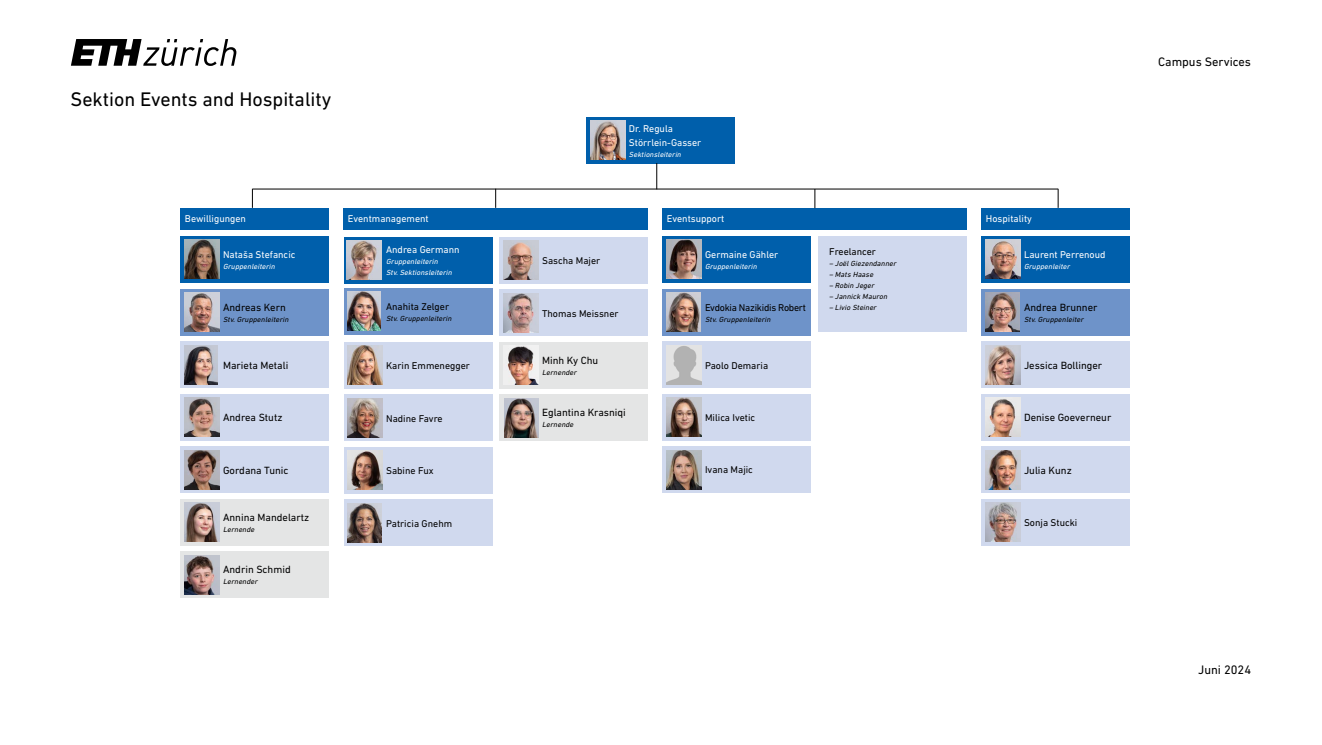
<style>
.page{position:relative;width:1322px;height:745px;background:#fff}
.page>*{position:absolute;margin:0;border:0;box-sizing:border-box;transform-origin:0 0}
.t1{font:20px "DIN Next W1 G";color:#000}
.t2{font:12.5px "DIN Next W1 G";color:#000}
.t3{font:10.62px "DIN Next W1 G";color:#000}
.t4{font:10px "DIN Next W1 G";color:#000}
.t5{font:10px/13.8px "DIN Next W1 G";color:#fff}
.t6{font:10px "DIN Next W1 G";letter-spacing:-.025em;color:#000}
.t7{font:italic 7.5px "DIN Next W1 G";color:#000}
.t8{font:italic 7.5px/11px "DIN Next W1 G";color:#fff}
</style>
<div class="page">
<svg style="left:71px;top:39px;width:165px;height:27px"></svg>
<div style="left:586px;top:117px;width:149px;height:46px;background:#005fab"></div>
<img style="left:590px;top:121px;width:35px;height:38px">
<svg style="left:656px;top:163px;width:1px;height:26px"></svg>
<hr style="left:253px;top:189px;width:805px;height:1px;background:#000">
<div style="left:344px;top:237px;width:148px;height:46px;background:#005fab"></div>
<img style="left:346px;top:240px;width:36px;height:39px">
<div style="left:344px;top:288px;width:148px;height:46px;background:#6e93c9"></div>
<img style="left:347px;top:291px;width:34px;height:39px">
<div style="left:344px;top:342px;width:148px;height:46px;background:#d0d9ee"></div>
<img style="left:347px;top:345px;width:35px;height:39px">
<div style="left:344px;top:394px;width:148px;height:46px;background:#d0d9ee"></div>
<img style="left:347px;top:398px;width:35px;height:39px">
<div style="left:344px;top:447px;width:148px;height:46px;background:#d0d9ee"></div>
<img style="left:347px;top:450px;width:35px;height:39px">
<div style="left:344px;top:499px;width:148px;height:46px;background:#d0d9ee"></div>
<img style="left:347px;top:503px;width:34px;height:39px">
<div style="left:499px;top:237px;width:149px;height:46px;background:#d0d9ee"></div>
<img style="left:503px;top:240px;width:35px;height:39px">
<div style="left:499px;top:289px;width:149px;height:46px;background:#d0d9ee"></div>
<img style="left:503px;top:293px;width:35px;height:39px">
<div style="left:499px;top:342px;width:149px;height:46px;background:#e4e5e5"></div>
<img style="left:503px;top:345px;width:36px;height:39px">
<div style="left:499px;top:394px;width:149px;height:46px;background:#e4e5e5"></div>
<img style="left:504px;top:398px;width:34px;height:39px">
<div style="left:662px;top:236px;width:149px;height:46px;background:#005fab"></div>
<img style="left:666px;top:240px;width:35px;height:39px">
<div style="left:662px;top:289px;width:149px;height:46px;background:#6e93c9"></div>
<img style="left:667px;top:292px;width:33px;height:39px">
<div style="left:662px;top:341px;width:149px;height:47px;background:#d0d9ee"></div>
<img style="left:667px;top:345px;width:34px;height:39px">
<div style="left:662px;top:394px;width:149px;height:46px;background:#d0d9ee"></div>
<img style="left:666px;top:397px;width:35px;height:39px">
<div style="left:662px;top:446px;width:149px;height:46px;background:#d0d9ee"></div>
<img style="left:666px;top:450px;width:35px;height:39px">
<div style="left:818px;top:236px;width:149px;height:95px;background:#d0d9ee"></div>
<div style="left:180px;top:236px;width:149px;height:46px;background:#005fab"></div>
<img style="left:184px;top:240px;width:35px;height:39px">
<div style="left:180px;top:289px;width:149px;height:46px;background:#6e93c9"></div>
<img style="left:184px;top:292px;width:35px;height:39px">
<div style="left:180px;top:341px;width:149px;height:46px;background:#d0d9ee"></div>
<img style="left:184px;top:345px;width:34px;height:39px">
<div style="left:180px;top:394px;width:149px;height:46px;background:#d0d9ee"></div>
<img style="left:184px;top:397px;width:35px;height:39px">
<div style="left:180px;top:446px;width:149px;height:46px;background:#d0d9ee"></div>
<img style="left:185px;top:450px;width:35px;height:39px">
<div style="left:180px;top:499px;width:149px;height:46px;background:#e4e5e5"></div>
<img style="left:184px;top:502px;width:36px;height:39px">
<div style="left:180px;top:551px;width:149px;height:46px;background:#e4e5e5"></div>
<img style="left:184px;top:555px;width:35px;height:39px">
<svg style="left:495px;top:189px;width:1px;height:19px"></svg>
<svg style="left:1058px;top:189px;width:1px;height:19px"></svg>
<div style="left:981px;top:208px;width:149px;height:21px;background:#005fab"></div>
<div style="left:343px;top:208px;width:305px;height:21px;background:#005fab"></div>
<div style="left:180px;top:208px;width:149px;height:21px;background:#005fab"></div>
<svg style="left:252px;top:189px;width:1px;height:19px"></svg>
<div style="left:981px;top:236px;width:149px;height:46px;background:#005fab"></div>
<img style="left:985px;top:240px;width:35px;height:39px">
<div style="left:981px;top:289px;width:149px;height:46px;background:#6e93c9"></div>
<img style="left:986px;top:292px;width:33px;height:39px">
<div style="left:981px;top:341px;width:149px;height:46px;background:#d0d9ee"></div>
<img style="left:985px;top:345px;width:35px;height:39px">
<div style="left:981px;top:394px;width:149px;height:46px;background:#d0d9ee"></div>
<img style="left:985px;top:397px;width:35px;height:39px">
<div style="left:981px;top:446px;width:149px;height:46px;background:#d0d9ee"></div>
<img style="left:985px;top:450px;width:35px;height:39px">
<div style="left:981px;top:499px;width:149px;height:46px;background:#d0d9ee"></div>
<img style="left:985px;top:502px;width:35px;height:39px">
<div style="left:662px;top:208px;width:305px;height:21px;background:#005fab"></div>
<svg style="left:814px;top:189px;width:1px;height:19px"></svg>
<h1 class="t1" style="left:71px;top:88px;width:262px">Sektion Events and Hospitality</h1>
<h3 class="t5" style="left:629px;top:121px;width:74px">Dr. Regula<br>Störrlein-Gasser</h3>
<p class="t8" style="left:629px;top:148px;width:55px">Sektionsleiterin</p>
<h3 class="t5" style="left:185px;top:211px;width:63px">Bewilligungen</h3>
<h3 class="t5" style="left:348px;top:211px;width:82px">Eventmanagement</h3>
<h3 class="t5" style="left:986px;top:211px;width:47px">Hospitality</h3>
<h3 class="t5" style="left:1024px;top:247px;width:83px">Laurent Perrenoud</h3>
<p class="t8" style="left:1024px;top:261px;width:49px">Gruppenleiter</p>
<h3 class="t3" style="left:1024px;top:300px;width:75px">Andrea Brunner</h3>
<p class="t7" style="left:1024px;top:314px;width:63px">Stv.Gruppenleiter</p>
<h3 class="t3" style="left:1024px;top:358px;width:80px">Jessica Bollinger</h3>
<h3 class="t5" style="left:667px;top:211px;width:59px">Eventsupport</h3>
<h3 class="t5" style="left:386px;top:242px;width:75px">Andrea Germann</h3>
<p class="t8" style="left:386px;top:256px;width:69px">Gruppenleiterin<br>Stv.Sektionsleiterin</p>
<h3 class="t4" style="left:386px;top:300px;width:64px">Anahita Zelger</h3>
<p class="t7" style="left:386px;top:313px;width:69px">Stv.Gruppenleiterin</p>
<h3 class="t4" style="left:829px;top:245px;width:48px">Freelancer</h3>
<p class="t7" style="left:829px;top:258px;width:70px">– JoëlGiezendanner</p>
<p class="t7" style="left:829px;top:269px;width:47px">– Mats Haase</p>
<p class="t7" style="left:829px;top:281px;width:48px">– Robin Jeger</p>
<p class="t7" style="left:829px;top:292px;width:61px">– Jannick Mauron</p>
<p class="t7" style="left:829px;top:303px;width:50px">– Livio Steiner</p>
<h3 class="t5" style="left:223px;top:247px;width:74px">Nataša Stefancic</h3>
<p class="t8" style="left:223px;top:261px;width:55px">Gruppenleiterin</p>
<h3 class="t3" style="left:223px;top:300px;width:64px">Andreas Kern</h3>
<p class="t7" style="left:223px;top:314px;width:69px">Stv.Gruppenleiterin</p>
<h3 class="t3" style="left:223px;top:358px;width:67px">Marieta Metali</h3>
<h3 class="t5" style="left:705px;top:247px;width:75px">Germaine Gähler</h3>
<p class="t8" style="left:705px;top:261px;width:55px">Gruppenleiterin</p>
<h3 class="t6" style="left:705px;top:301px;width:102px">Evdokia Nazikidis Robert</h3>
<p class="t7" style="left:705px;top:315px;width:69px">Stv.Gruppenleiterin</p>
<h3 class="t4" style="left:705px;top:359px;width:65px">Paolo Demaria</h3>
<h3 class="t4" style="left:542px;top:255px;width:60px">Sascha Majer</h3>
<h3 class="t4" style="left:542px;top:307px;width:78px">Thomas Meissner</h3>
<h3 class="t3" style="left:542px;top:353px;width:58px">Minh Ky Chu</h3>
<p class="t7" style="left:542px;top:367px;width:38px">Lernender</p>
<h3 class="t3" style="left:542px;top:406px;width:85px">Eglantina Krasniqi</h3>
<p class="t7" style="left:542px;top:420px;width:35px">Lernende</p>
<h3 class="t4" style="left:386px;top:360px;width:85px">Karin Emmenegger</h3>
<h3 class="t3" style="left:223px;top:411px;width:61px">Andrea Stutz</h3>
<h3 class="t3" style="left:1024px;top:411px;width:89px">Denise Goeverneur</h3>
<h3 class="t4" style="left:705px;top:412px;width:52px">Milica Ivetic</h3>
<h3 class="t4" style="left:386px;top:412px;width:58px">Nadine Favre</h3>
<h3 class="t3" style="left:223px;top:463px;width:67px">Gordana Tunic</h3>
<h3 class="t3" style="left:223px;top:510px;width:88px">Annina Mandelartz</h3>
<p class="t7" style="left:223px;top:524px;width:35px">Lernende</p>
<h3 class="t3" style="left:223px;top:563px;width:69px">Andrin Schmid</h3>
<p class="t7" style="left:223px;top:577px;width:38px">Lernender</p>
<h3 class="t4" style="left:386px;top:465px;width:49px">Sabine Fux</h3>
<h3 class="t4" style="left:386px;top:517px;width:68px">Patricia Gnehm</h3>
<h3 class="t4" style="left:705px;top:464px;width:49px">Ivana Majic</h3>
<h3 class="t3" style="left:1024px;top:463px;width:49px">Julia Kunz</h3>
<h3 class="t4" style="left:1024px;top:516px;width:55px">Sonja Stucki</h3>
<h2 class="t2" style="left:1158px;top:55px;width:94px">Campus Services</h2>
<h2 class="t2" style="left:1198px;top:662px;width:54px">Juni 2024</h2>
</div>
